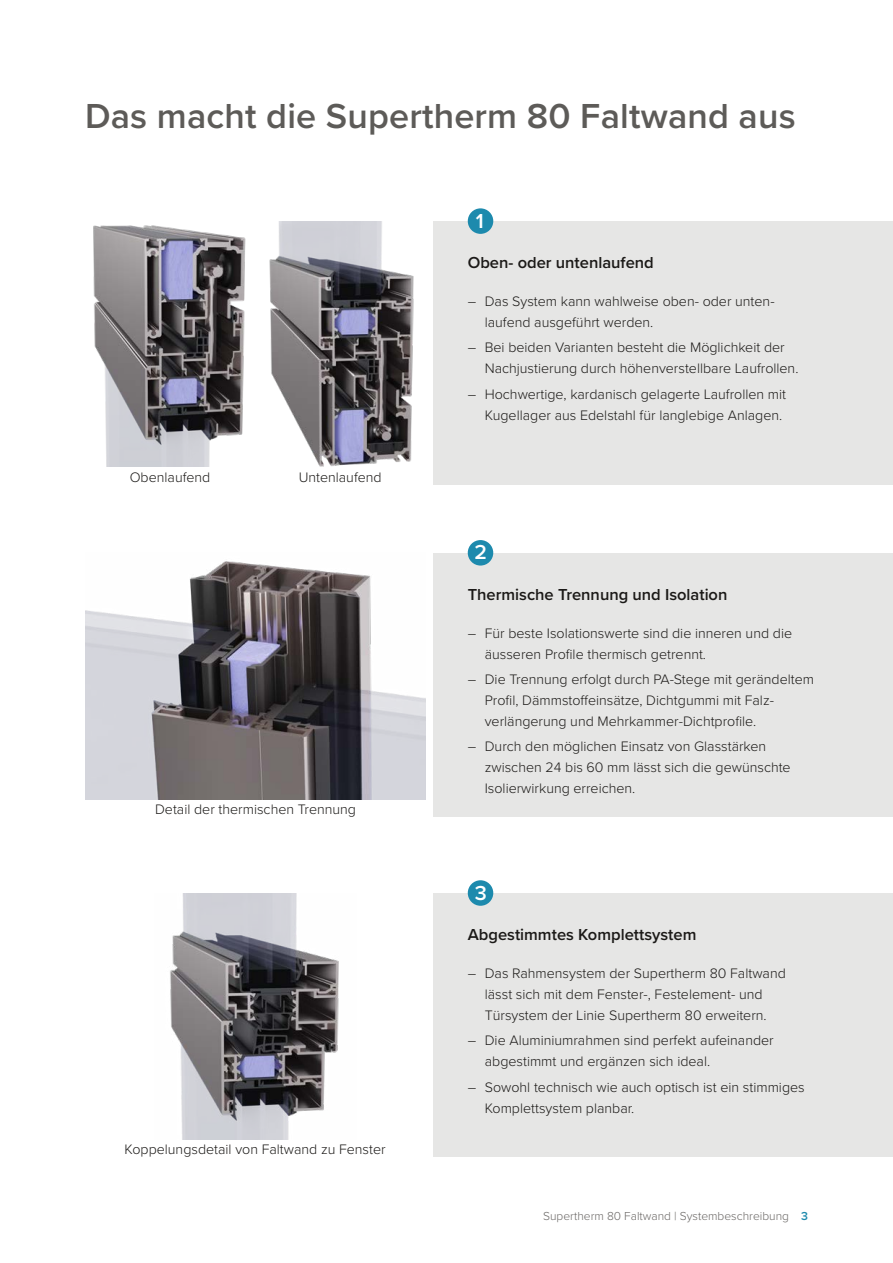
<style>
.page{position:relative;width:893px;height:1263px;background:#fff}
.page>*{position:absolute;margin:0;border:0;box-sizing:border-box;transform-origin:0 0}
.t1{font:600 36px "Proxima Nova";letter-spacing:.005em;color:#5d5b58}
.t2{font:600 21px "Proxima Nova";color:#fff}
.t3{font:600 16.5px "Proxima Nova";color:#1b1917}
.t4{font:300 14.25px/21px "Proxima Nova";color:#1b1917}
.t5{font:300 12px "Proxima Nova";color:#6a6765}
.s1{font-weight:600;color:#1d8aad}
</style>
<div class="page">
<div style="left:434px;top:553px;width:459px;height:263px;background:#e6e6e5"></div>
<div style="left:434px;top:893px;width:459px;height:264px;background:#e6e6e5"></div>
<img style="left:93px;top:225px;width:153px;height:242px">
<img style="left:170px;top:893px;width:169px;height:247px">
<div style="left:434px;top:221px;width:459px;height:264px;background:#e6e6e5"></div>
<div style="left:468px;top:208px;width:25px;height:26px;background:#1d8aad;border-radius:50%"></div>
<div style="left:468px;top:540px;width:25px;height:25px;background:#1d8aad;border-radius:50%"></div>
<div style="left:468px;top:880px;width:25px;height:26px;background:#1d8aad;border-radius:50%"></div>
<img style="left:85px;top:561px;width:340px;height:238px">
<img style="left:269px;top:221px;width:145px;height:246px">
<h1 class="t1" style="left:85px;top:89px;width:712px">Das macht die Supertherm 80 Faltwand aus</h1>
<h2 class="t2" style="left:476px;top:206px;width:9px">1</h2>
<p class="t4" style="left:130px;top:466px;width:82px">Obenlaufend</p>
<p class="t4" style="left:299px;top:466px;width:85px">Untenlaufend</p>
<p class="t4" style="left:155px;top:797px;width:202px">Detail der thermischen Trennung</p>
<p class="t4" style="left:125px;top:1138px;width:263px">Koppelungsdetail von Faltwand zu Fenster</p>
<p class="t3" style="left:468px;top:250px;width:188px">Oben- oder untenlaufend</p>
<p class="t4" style="left:485px;top:290px;width:291px;text-indent:-17px">― Das System kann wahlweise oben- oder unten&shy;laufend ausgeführt werden.</p>
<p class="t4" style="left:485px;top:336px;width:315px;text-indent:-17px">― Bei beiden Varianten besteht die Möglichkeit der<br>Nachjustierung durch höhenverstellbare Laufrollen.</p>
<p class="t4" style="left:468px;top:383px;width:320px;text-align:right">― Hochwertige, kardanisch gelagerte Laufrollen mit<br>Kugellager aus Edelstahl für langlebige Anlagen.</p>
<h2 class="t2" style="left:475px;top:537px;width:14px">2</h2>
<p class="t3" style="left:468px;top:582px;width:261px">Thermische Trennung und Isolation</p>
<p class="t4" style="left:485px;top:622px;width:309px;text-indent:-17px">― Für beste Isolationswerte sind die inneren und die äusseren Profile thermisch getrennt.</p>
<p class="t4" style="left:485px;top:668px;width:331px;text-indent:-17px">― Die Trennung erfolgt durch PA-Stege mit gerändeltem<br>Profil, Dämmstoffeinsätze, Dichtgummi mit Falz&shy;verlängerung und Mehrkammer-Dichtprofile.</p>
<p class="t4" style="left:485px;top:735px;width:307px;text-indent:-17px">― Durch den möglichen Einsatz von Glasstärken zwischen 24 bis 60 mm lässt sich die gewünschte<br>Isolierwirkung erreichen.</p>
<h2 class="t2" style="left:475px;top:877px;width:14px">3</h2>
<p class="t3" style="left:468px;top:922px;width:230px">Abgestimmtes Komplettsystem</p>
<p class="t4" style="left:468px;top:962px;width:320px;text-align:center">― Das Rahmensystem der Supertherm 80 Faltwand lässt sich mit dem Fenster-, Festelement- und<br>Türsystem der Linie Supertherm 80 erweitern.</p>
<p class="t4" style="left:485px;top:1029px;width:291px;text-indent:-17px">― Die Aluminiumrahmen sind perfekt aufeinander abgestimmt und ergänzen sich ideal.</p>
<p class="t4" style="left:485px;top:1075px;width:321px;text-indent:-17px">― Sowohl technisch wie auch optisch ist ein stimmiges<br>Komplettsystem planbar.</p>
<p class="t5" style="left:543px;top:1206px;width:266px">Supertherm 80 Faltwand | Systembeschreibung <span class="s1">3</span></p>
</div>
